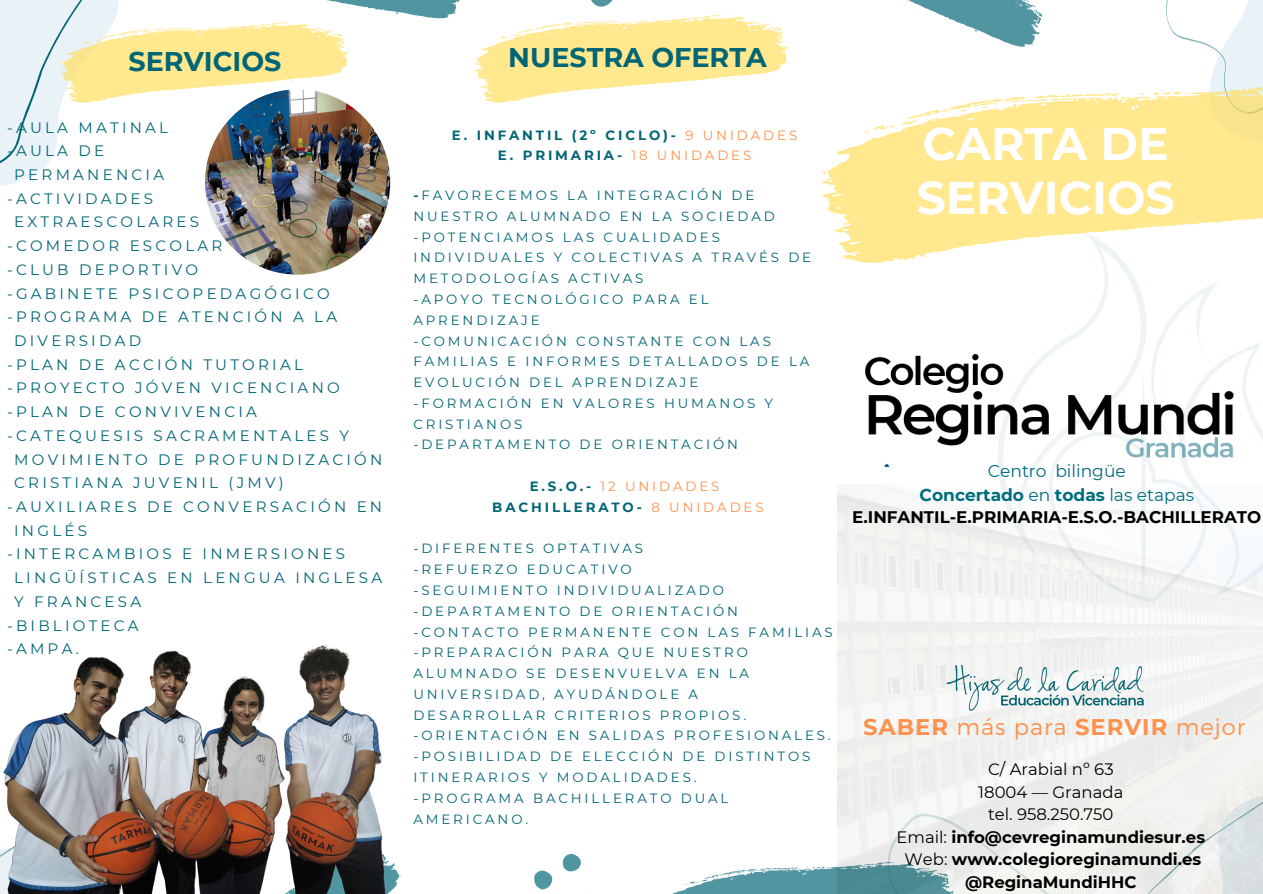
<style>
.page{position:relative;width:1263px;height:894px;background:#fff}
.page>*{position:absolute;margin:0;border:0;box-sizing:border-box;transform-origin:0 0}
.t1{font:700 45.6px/54.2px "Montserrat";color:#fff}
.t2{font:700 27px "Montserrat";color:#006574}
.t3{font:300 22.65px "Montserrat";letter-spacing:.045em;color:#ff914d}
.t4{font:17.1px/23.7px "Montserrat";color:#006d7e;text-align:center}
.t5{font:700 16.8px "Montserrat";color:#000}
.t6{font:700 16.5px/22.5px "Montserrat";color:#000;text-align:center}
.t7{font:15px "Montserrat";letter-spacing:.215em;color:#016674}
.t8{font:13.35px/20.7px "Montserrat";letter-spacing:.215em;color:#006574}
.t9{font:700 13.35px "Montserrat";letter-spacing:.215em;color:#006574}
.t10{font:13.35px "Montserrat";letter-spacing:.215em;color:#ff914d}
.s1{font-weight:400;color:#ff914d}
.s2{font-weight:700}
.s3{font-weight:700;color:#006574}
.s4{font-weight:400}
</style>
<div class="page">
<svg style="left:1166px;top:0;width:97px;height:81px"></svg>
<svg style="left:534px;top:854px;width:47px;height:36px"></svg>
<img style="left:205px;top:89px;width:185px;height:185px;border-radius:50%">
<svg style="left:0;top:0;width:460px;height:212px"></svg>
<svg style="left:675px;top:866px;width:162px;height:27px"></svg>
<svg style="left:474px;top:0;width:569px;height:103px"></svg>
<img style="left:837px;top:484px;width:426px;height:409px">
<img style="left:0;top:645px;width:399px;height:248px">
<svg style="left:821px;top:81px;width:442px;height:182px;fill:#ffe88d"></svg>
<img style="left:865px;top:335px;width:390px;height:131px">
<img style="left:946px;top:664px;width:200px;height:56px">
<p class="t2" style="left:129px;top:44px;width:154px">SERVICIOS</p>
<p class="t7" style="left:7px;top:118px;width:163px">-AULA MATINAL</p>
<p class="t7" style="left:7px;top:142px;width:99px">-AULA DE</p>
<p class="t7" style="left:14px;top:165px;width:151px">PERMANENCIA</p>
<p class="t7" style="left:7px;top:189px;width:148px">-ACTIVIDADES</p>
<p class="t7" style="left:14px;top:213px;width:186px">EXTRAESCOLARES</p>
<p class="t7" style="left:7px;top:236px;width:217px">-COMEDOR ESCOLAR</p>
<p class="t7" style="left:7px;top:260px;width:193px">-CLUB DEPORTIVO</p>
<p class="t7" style="left:7px;top:284px;width:324px">-GABINETE PSICOPEDAGÓGICO</p>
<p class="t7" style="left:7px;top:307px;width:332px">-PROGRAMA DE ATENCIÓN A LA</p>
<p class="t7" style="left:14px;top:331px;width:129px">DIVERSIDAD</p>
<p class="t7" style="left:7px;top:355px;width:297px">-PLAN DE ACCIÓN TUTORIAL</p>
<p class="t7" style="left:7px;top:379px;width:334px">-PROYECTO JÓVEN VICENCIANO</p>
<p class="t7" style="left:7px;top:402px;width:251px">-PLAN DE CONVIVENCIA</p>
<p class="t7" style="left:7px;top:426px;width:344px">-CATEQUESIS SACRAMENTALES Y</p>
<p class="t7" style="left:14px;top:450px;width:370px">MOVIMIENTO DE PROFUNDIZACIÓN</p>
<p class="t7" style="left:14px;top:473px;width:271px">CRISTIANA JUVENIL (JMV)</p>
<p class="t7" style="left:7px;top:497px;width:377px">-AUXILIARES DE CONVERSACIÓN EN</p>
<p class="t7" style="left:14px;top:521px;width:74px">INGLÉS</p>
<p class="t7" style="left:7px;top:544px;width:340px">-INTERCAMBIOS E INMERSIONES</p>
<p class="t7" style="left:14px;top:568px;width:369px">LINGÜÍSTICAS EN LENGUA INGLESA</p>
<p class="t7" style="left:14px;top:592px;width:128px">Y FRANCESA</p>
<p class="t7" style="left:7px;top:616px;width:133px">-BIBLIOTECA</p>
<p class="t7" style="left:7px;top:639px;width:73px">-AMPA.</p>
<p class="t2" style="left:508px;top:41px;width:260px">NUESTRA OFERTA</p>
<p class="t9" style="left:452px;top:127px;width:347px">E. INFANTIL (2º CICLO)- <span class="s1">9 UNIDADES</span></p>
<p class="t9" style="left:498px;top:147px;width:255px">E. PRIMARIA- <span class="s1">18 UNIDADES</span></p>
<p class="t8" style="left:413px;top:185px;width:363px"><span class="s2">-</span>FAVORECEMOS LA INTEGRACIÓ N DE<br>NUESTRO ALUMNADO EN LA SOCIEDAD</p>
<p class="t8" style="left:413px;top:226px;width:399px">-POTENCIAMOS LAS CUALIDADES<br>INDIVIDUALES Y COLECTIVAS A TRAVÉ S DE<br>METODOLOGÍ AS ACTIVAS</p>
<h2 class="t8" style="left:413px;top:289px;width:297px">-APOYO TECNOLÓ GICO PARA EL<br>APRENDIZAJE</h2>
<p class="t8" style="left:413px;top:330px;width:397px">-COMUNICACIÓ N CONSTANTE CON LAS<br>FAMILIAS E INFORMES DETALLADOS DE LA<br>EVOLUCIÓ N DEL APRENDIZAJE</p>
<h2 class="t8" style="left:413px;top:392px;width:361px">-FORMACIÓ N EN VALORES HUMANOS Y<br>CRISTIANOS</h2>
<p class="t8" style="left:413px;top:434px;width:326px">-DEPARTAMENTO DE ORIENTACIÓ N</p>
<h1 class="t10" style="left:530px;top:478px;width:191px"><span class="s3">E.S.O.-</span> 12 UNIDADES</h1>
<p class="t9" style="left:492px;top:498px;width:273px">BACHILLERATO- <span class="s1">8 UNIDADES</span></p>
<h5 class="t8" style="left:413px;top:538px;width:231px">-DIFERENTES OPTATIVAS</h5>
<p class="t8" style="left:413px;top:559px;width:220px">-REFUERZO EDUCATIVO</p>
<p class="t8" style="left:413px;top:579px;width:312px">-SEGUIMIENTO INDIVIDUALIZADO</p>
<p class="t8" style="left:413px;top:600px;width:326px">-DEPARTAMENTO DE ORIENTACIÓ N</p>
<p class="t8" style="left:413px;top:621px;width:421px">-CONTACTO PERMANENTE CON LAS FAMILIAS</p>
<p class="t8" style="left:413px;top:642px;width:337px">-PREPARACIÓ N PARA QUE NUESTRO<br>ALUMNADO SE DESENVUELVA EN LA<br>UNIVERSIDAD, AYUDÁ NDOLE A<br>DESARROLLAR CRITERIOS PROPIOS.</p>
<p class="t8" style="left:413px;top:725px;width:419px">-ORIENTACIÓ N EN SALIDAS PROFESIONALES.</p>
<p class="t8" style="left:413px;top:745px;width:399px">-POSIBILIDAD DE ELECCIÓ N DE DISTINTOS<br>ITINERARIOS Y MODALIDADES.</p>
<p class="t8" style="left:413px;top:787px;width:317px">-PROGRAMA BACHILLERATO DUAL<br>AMERICANO.</p>
<p class="t1" style="left:917px;top:116px;width:259px">CARTA DE<br>SERVICIOS</p>
<p class="t4" style="left:920px;top:459px;width:276px">Centro bilingüe<br><span class="s2">Concertado</span> en <span class="s2">todas</span> las etapas</p>
<p class="t5" style="left:852px;top:507px;width:411px">E.INFANTIL-E.PRIMARIA-E.S.O.-BACHILLERATO</p>
<p class="t3" style="left:863px;top:711px;width:384px"><span class="s2">SABER</span> más para <span class="s2">SERVIR</span> mejor</p>
<p class="t6" style="left:896px;top:758px;width:310px"><span class="s4">C/ Arabial nº 63<br>18004 — Granada<br>tel. 958.250.750<br>Email:</span> info@cevreginamundiesur.es<br><span class="s4">Web:</span> www.colegioreginamundi.es @ReginaMundiHHC</p>
</div>
